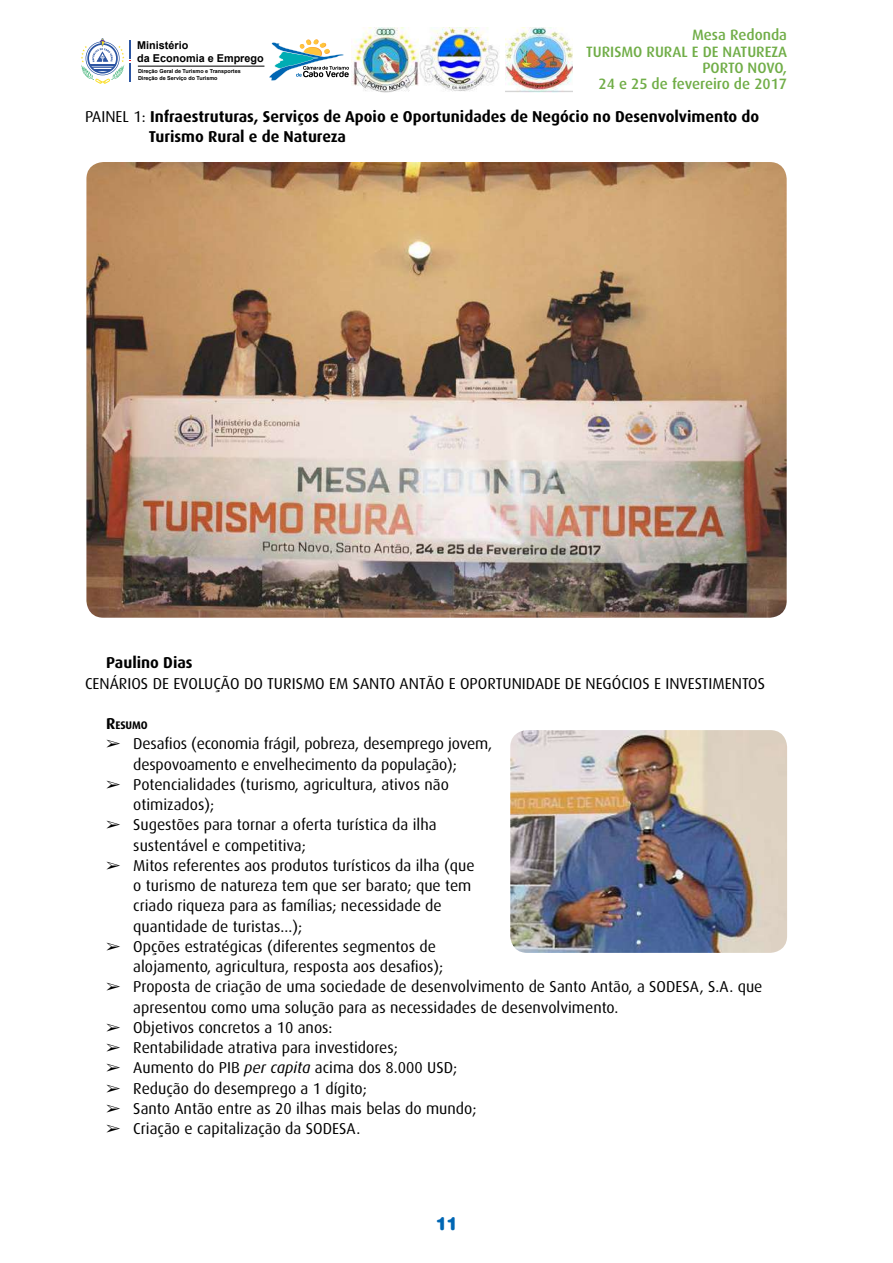
<style>
.page{position:relative;width:893px;height:1263px;background:#fff}
.page>*{position:absolute;margin:0;border:0;box-sizing:border-box;transform-origin:0 0}
.t1{font:900 18px "Helvetica Rounded";color:#0066b3}
.t2{font:15.75px/20.2px "Dax";color:#000}
.t3{font:700 15.75px/20.2px "Dax";color:#000}
.t4{font:500 15px/16.2px "Dax";color:#70ad47;text-align:right}
.t5{font:700 10.95px "Dax";letter-spacing:-.015em;color:#000}
.t6{font:700 10.8px/13px "Arial";color:#000}
.t7{font:700 5.4px/6.4px "Arial";color:#000}
.s1{font-weight:400}
.s2{font-size:15.75px}
.s3{font-style:italic}
</style>
<div class="page">
<svg style="left:269px;top:39px;width:80px;height:42px"></svg>
<svg style="left:81px;top:38px;width:50px;height:46px"></svg>
<hr style="left:138px;top:66px;width:126px;height:1px;background:#000">
<img style="left:352px;top:28px;width:147px;height:64px">
<img style="left:505px;top:28px;width:67px;height:64px">
<img style="left:510px;top:730px;width:277px;height:223px">
<img style="left:86px;top:162px;width:701px;height:456px">
<p class="t4" style="left:586px;top:27px;width:202px">Mesa Redonda<br>TURISMO RURAL E DE NATUREZA<br>PORTO NOVO,<br>24 e 25 de fevereiro de 2017</p>
<p class="t3" style="left:149px;top:106px;width:612px;text-indent:-64px"><span class="s1">PAI NEL 1:</span> Infraestruturas, Serviços de Apoio e Oportunidades de Negócio no Desenvolvimento do<br>Turismo Rural e de Natureza</p>
<p class="t6" style="left:137px;top:39px;width:128px">Ministério<br>da Economia e Emprego</p>
<p class="t7" style="left:138px;top:68px;width:104px">Direção Geral de Turismo e Transportes<br>Direção de Serviço do Turismo</p>
<p class="t3" style="left:106px;top:653px;width:88px">Paulino Dias</p>
<p class="t2" style="left:85px;top:673px;width:682px">CENÁRIOS DE EVOLUÇÃO DO TURISMO EM SANTO ANTÃO E OPORTUNI DADE DE NEGÓCIOS E I NVESTIMENTOS</p>
<p class="t5" style="left:106px;top:719px;width:43px"><span class="s2">R</span>ESUMO</p>
<p class="t2" style="left:106px;top:734px;width:387px;text-align:center">➢ Desafios (economia frágil, pobreza, desemprego jovem, despovoamento e envelhecimento da população);</p>
<p class="t2" style="left:133px;top:774px;width:317px;text-indent:-27px">➢ Potencialidades (turismo, agricultura, ativos não otimizados);</p>
<p class="t2" style="left:133px;top:815px;width:305px;text-indent:-27px">➢ Sugestões para tornar a oferta turística da ilha sustentável e competitiva;</p>
<p class="t2" style="left:133px;top:855px;width:343px;text-indent:-27px">➢ Mitos referentes aos produtos turísticos da ilha (que o turismo de natureza tem que ser barato; que tem criado riqueza para as famílias; necessidade de quantidade de turistas...);</p>
<p class="t2" style="left:133px;top:936px;width:311px;text-indent:-27px">➢ Opções estratégicas (diferentes segmentos de alojamento, agricultura, resposta aos desafios);</p>
<p class="t2" style="left:133px;top:977px;width:631px;text-indent:-27px">➢ Proposta de criação de uma sociedade de desenvolvimento de Santo Antão, a SODESA, S.A. que apresentou como uma solução para as necessidades de desenvolvimento.</p>
<p class="t2" style="left:106px;top:1017px;width:228px">➢ Objetivos concretos a 10 anos:</p>
<p class="t2" style="left:106px;top:1038px;width:293px">➢ Rentabilidade atrativa para investidores;</p>
<p class="t2" style="left:106px;top:1058px;width:352px">➢ Aumento do PI B <span class="s3">per capita</span> acima dos 8.000 USD;</p>
<p class="t2" style="left:106px;top:1078px;width:262px">➢ Redução do desemprego a 1 dígito;</p>
<p class="t2" style="left:106px;top:1098px;width:372px">➢ Santo Antão entre as 20 ilhas mais belas do mundo;</p>
<p class="t2" style="left:106px;top:1119px;width:255px">➢ Criação e capitalização da SODESA.</p>
<p class="t1" style="left:436px;top:1212px;width:22px">11</p>
</div>
